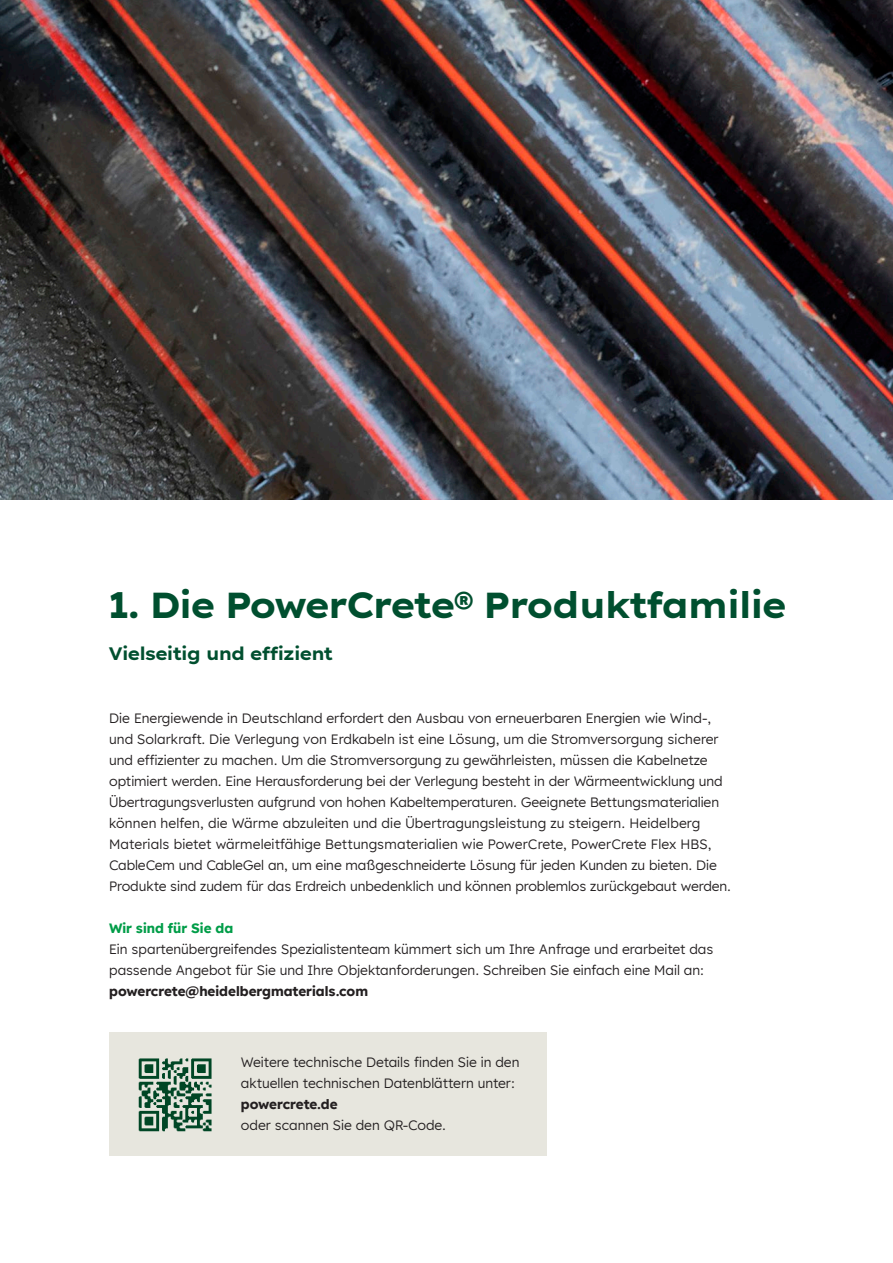
<style>
.page{position:relative;width:893px;height:1263px;background:#fff}
.page>*{position:absolute;margin:0;border:0;box-sizing:border-box;transform-origin:0 0}
.t1{font:700 36px "Lexend Exa HM";color:#004f2f}
.t2{font:700 18px "Lexend Exa HM";color:#004f2f}
.t3{font:13.5px/21px "Lexend HM";letter-spacing:-.005em;color:#231f20}
.t4{font:700 13.5px "Lexend HM";color:#231f20}
.t5{font:700 13.5px "Lexend HM";color:#009d48}
</style>
<div class="page">
<img style="left:0;top:0;width:893px;height:500px">
<div style="left:109px;top:1032px;width:438px;height:124px;background:#e7e6de"></div>
<img style="left:138px;top:1058px;width:74px;height:74px">
<h1 class="t1" style="left:109px;top:577px;width:678px">1. Die PowerCrete® Produktfamilie</h1>
<h2 class="t2" style="left:109px;top:639px;width:225px">Vielseitig und effizient</h2>
<p class="t3" style="left:109px;top:707px;width:623px">Die Energiewende in Deutschland erfordert den Ausbau von erneuerbaren Energien wie Wind-, und Solarkraft. Die Verlegung von Erdkabeln ist eine Lösung, um die Stromversorgung sicherer und effizienter zu machen. Um die Stromversorgung zu gewährleisten, müssen die Kabelnetze optimiert werden. Eine Herausforderung bei der Verlegung besteht in der Wärmeentwicklung und Übertragungsverlusten aufgrund von hohen Kabeltemperaturen. Geeignete Bettungsmaterialien können helfen, die Wärme abzuleiten und die Übertragungsleistung zu steigern. Heidelberg Materials bietet wärmeleitfähige Bettungsmaterialien wie PowerCrete, PowerCrete Flex HBS, CableCem und CableGel an, um eine maßgeschneiderte Lösung für jeden Kunden zu bieten. Die Produkte sind zudem für das Erdreich unbedenklich und können problemlos zurückgebaut werden.</p>
<p class="t5" style="left:109px;top:917px;width:126px">Wir sind für Sie da</p>
<p class="t3" style="left:109px;top:938px;width:606px">Ein spartenübergreifendes Spezialistenteam kümmert sich um Ihre Anfrage und erarbeitet das passende Angebot für Sie und Ihre Objektanforderungen. Schreiben Sie einfach eine Mail an:</p>
<p class="t4" style="left:109px;top:980px;width:260px">powercrete@heidelbergmaterials.com</p>
<p class="t3" style="left:241px;top:1051px;width:280px">Weitere technische Details finden Sie in den aktuellen technischen Datenblättern unter:</p>
<p class="t4" style="left:241px;top:1093px;width:98px">powercrete.de</p>
<p class="t3" style="left:241px;top:1114px;width:207px">oder scannen Sie den QR-Code.</p>
</div>
